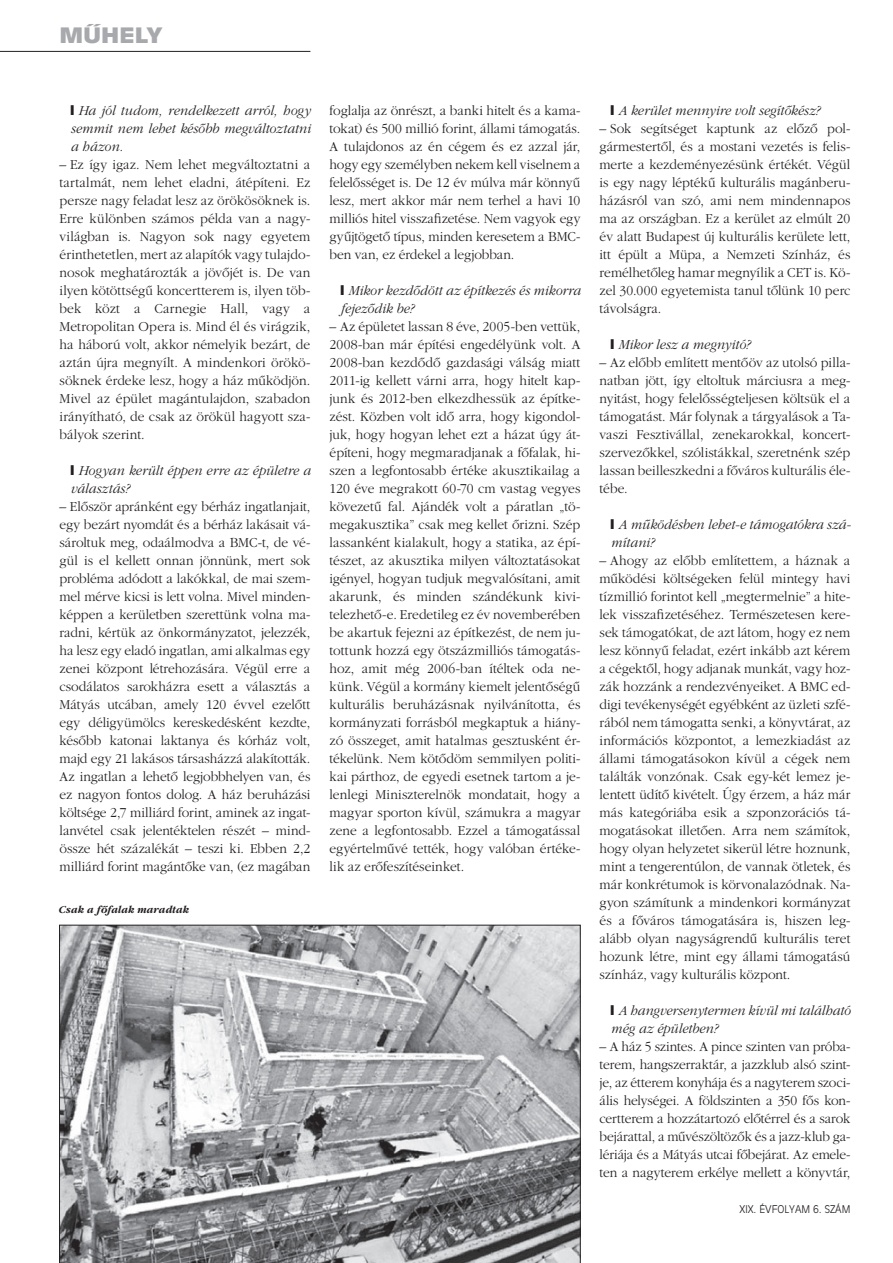
<style>
.page{position:relative;width:893px;height:1263px;background:#fff}
.page>*{position:absolute;margin:0;border:0;box-sizing:border-box;transform-origin:0 0}
.t1{font:21px "Antique Olive H Black";letter-spacing:-.005em;color:#a8a9ad;scale:1.2 1}
.t2{font:14.25px/18px "Garamond Light H";color:#231f20;text-align:justify;scale:.95 1}
.t3{font:14.25px/18px "Garamond Light Italic H";letter-spacing:.005em;color:#231f20;scale:.95 1}
.t4{font:11.25px "Garamond Bold Italic H";letter-spacing:.005em;color:#231f20;scale:.95 1}
.t5{font:10.5px "Antique Olive H Light";color:#231f20}
</style>
<div class="page">
<hr style="left:0;top:51px;width:310px;height:1px;background:#231f20">
<svg style="left:59px;top:925px;width:521px;height:338px"></svg>
<h1 class="t1" style="left:60px;top:22px;width:88px">MÛHELY</h1>
<p class="t3" style="left:71px;top:102px;width:254px;text-align:justify;text-indent:7px">Ha jól tudom, rendelkezett arról, hogy semmit nem lehet késôbb megváltoztatni a házon.</p>
<p class="t2" style="left:60px;top:156px;width:266px">– Ez így igaz. Nem lehet megváltoztatni a tartalmát, nem lehet eladni, átépíteni. Ez persze nagy feladat lesz az örökösöknek is.<br>Erre különben számos példa van a nagy&shy;világban is. Nagyon sok nagy egyetem érinthetetlen, mert az alapítók vagy tulajdo&shy;nosok meghatározták a jövôjét is. De van ilyen kötöttségû koncertterem is, ilyen töb&shy;bek közt a Carnegie Hall, vagy a Metropolitan Opera is. Mind él és virágzik, ha háború volt, akkor némelyik bezárt, de aztán újra megnyílt. A mindenkori örökö&shy;söknek érdeke lesz, hogy a ház mûködjön.<br>Mivel az épület magántulajdon, szabadon irányítható, de csak az örökül hagyott sza&shy;bályok szerint.</p>
<p class="t3" style="left:71px;top:462px;width:254px;text-indent:7px">Hogyan került éppen erre az épületre a választás?</p>
<p class="t2" style="left:60px;top:498px;width:266px">– Elôször apránként egy bérház ingatlanjait, egy bezárt nyomdát és a bérház lakásait vá&shy;sároltuk meg, odaálmodva a BMC-t, de vé&shy;gül is el kellett onnan jönnünk, mert sok probléma adódott a lakókkal, de mai szem&shy;mel mérve kicsi is lett volna. Mivel minden&shy;képpen a kerületben szerettünk volna ma&shy;radni, kértük az önkormányzatot, jelezzék, ha lesz egy eladó ingatlan, ami alkalmas egy zenei központ létrehozására. Végül erre a csodálatos sarokházra esett a választás a Mátyás utcában, amely 120 évvel ezelôtt egy déligyümölcs kereskedésként kezdte, késôbb katonai laktanya és kórház volt, majd egy 21 lakásos társasházzá alakították.<br>Az ingatlan a lehetô legjobbhelyen van, és ez nagyon fontos dolog. A ház beruházási költsége 2,7 milliárd forint, aminek az ingat&shy;lanvétel csak jelentéktelen részét – mind&shy;össze hét százalékát – teszi ki. Ebben 2,2 milliárd forint magántôke van, (ez magában</p>
<p class="t4" style="left:60px;top:903px;width:139px">Csak a fôfalak maradtak</p>
<p class="t2" style="left:330px;top:102px;width:266px">foglalja az önrészt, a banki hitelt és a kama&shy;tokat) és 500 millió forint, állami támogatás.<br>A tulajdonos az én cégem és ez azzal jár, hogy egy személyben nekem kell viselnem a felelôsséget is. De 12 év múlva már könnyû lesz, mert akkor már nem terhel a havi 10 milliós hitel visszafizetése. Nem vagyok egy gyûjtögetô típus, minden keresetem a BMC&shy;ben van, ez érdekel a legjobban.</p>
<p class="t3" style="left:341px;top:282px;width:254px;text-indent:7px">Mikor kezdôdött az építkezés és mikorra fejezôdik be?</p>
<p class="t2" style="left:330px;top:318px;width:266px">– Az épületet lassan 8 éve, 2005-ben vettük, 2008-ban már építési engedélyünk volt. A 2008-ban kezdôdô gazdasági válság miatt 2011-ig kellett várni arra, hogy hitelt kap&shy;junk és 2012-ben elkezdhessük az építke&shy;zést. Közben volt idô arra, hogy kigondol&shy;juk, hogy hogyan lehet ezt a házat úgy át&shy;építeni, hogy megmaradjanak a fôfalak, hi&shy;szen a legfontosabb értéke akusztikailag a 120 éve megrakott 60-70 cm vastag vegyes kövezetû fal. Ajándék volt a páratlan „tö&shy;megakusztika” csak meg kellet ôrizni. Szép lassanként kialakult, hogy a statika, az épí&shy;tészet, az akusztika milyen változtatásokat igényel, hogyan tudjuk megvalósítani, amit akarunk, és minden szándékunk kivi&shy;telezhetô-e. Eredetileg ez év novemberében be akartuk fejezni az építkezést, de nem ju&shy;tottunk hozzá egy ötszázmilliós támogatás&shy;hoz, amit még 2006-ban ítéltek oda ne&shy;künk. Végül a kormány kiemelt jelentôségû kulturális beruházásnak nyilvánította, és kormányzati forrásból megkaptuk a hiány&shy;zó összeget, amit hatalmas gesztusként ér&shy;tékelünk. Nem kötôdöm semmilyen politi&shy;kai párthoz, de egyedi esetnek tartom a je&shy;lenlegi Miniszterelnök mondatait, hogy a magyar sporton kívül, számukra a magyar zene a legfontosabb. Ezzel a támogatással egyértelmûvé tették, hogy valóban értéke&shy;lik az erôfeszítéseinket.</p>
<p class="t3" style="left:618px;top:101px;width:214px">A kerület mennyire volt segítôkész?</p>
<p class="t2" style="left:600px;top:119px;width:266px">– Sok segítséget kaptunk az elôzô pol&shy;gármestertôl, és a mostani vezetés is felis&shy;merte a kezdeményezésünk értékét. Végül is egy nagy léptékû kulturális magánberu&shy;házásról van szó, ami nem mindennapos ma az országban. Ez a kerület az elmúlt 20 év alatt Budapest új kulturális kerülete lett, itt épült a Müpa, a Nemzeti Színház, és remélhetôleg hamar megnyílik a CET is. Kö&shy;zel 30.000 egyetemista tanul tôlünk 10 perc távolságra.</p>
<p class="t3" style="left:618px;top:335px;width:141px">Mikor lesz a megnyitó?</p>
<p class="t2" style="left:600px;top:353px;width:266px">– Az elôbb említett mentôöv az utolsó pilla&shy;natban jött, így eltoltuk márciusra a meg&shy;nyitást, hogy felelôsségteljesen költsük el a támogatást. Már folynak a tárgyalások a Ta&shy;vaszi Fesztivállal, zenekarokkal, koncert&shy;szervezôkkel, szólistákkal, szeretnénk szép lassan beilleszkedni a fôváros kulturális éle&shy;tébe.</p>
<p class="t3" style="left:611px;top:515px;width:255px;text-indent:7px">A mûködésben lehet-e támogatókra szá&shy;mítani?</p>
<p class="t2" style="left:600px;top:551px;width:266px">– Ahogy az elôbb említettem, a háznak a mûködési költségeken felül mintegy havi tízmillió forintot kell „megtermelnie” a hite&shy;lek visszafizetéséhez. Természetesen kere&shy;sek támogatókat, de azt látom, hogy ez nem lesz könnyû feladat, ezért inkább azt kérem a cégektôl, hogy adjanak munkát, vagy hoz&shy;zák hozzánk a rendezvényeiket. A BMC ed&shy;digi tevékenységét egyébként az üzleti szfé&shy;rából nem támogatta senki, a könyvtárat, az információs központot, a lemezkiadást az állami támogatásokon kívül a cégek nem találták vonzónak. Csak egy-két lemez je&shy;lentett üdítô kivételt. Úgy érzem, a ház már más kategóriába esik a szponzorációs tá&shy;mogatásokat illetôen. Arra nem számítok, hogy olyan helyzetet sikerül létre hoznunk, mint a tengerentúlon, de vannak ötletek, és már konkrétumok is körvonalazódnak. Na&shy;gyon számítunk a mindenkori kormányzat és a fôváros támogatására is, hiszen leg&shy;alább olyan nagyságrendû kulturális teret hozunk létre, mint egy állami támogatású színház, vagy kulturális központ.</p>
<p class="t3" style="left:611px;top:1001px;width:254px;text-indent:7px">A hangversenytermen kívül mi található még az épületben?</p>
<p class="t2" style="left:600px;top:1037px;width:266px">– A ház 5 szintes. A pince szinten van próba&shy;terem, hangszerraktár, a jazzklub alsó szint&shy;je, az étterem konyhája és a nagyterem szoci&shy;ális helységei. A földszinten a 350 fôs kon&shy;certterem a hozzátartozó elôtérrel és a sarok bejárattal, a mûvészöltözôk és a jazz-klub ga&shy;lériája és a Mátyás utcai fôbejárat. Az emele&shy;ten a nagyterem erkélye mellett a könyvtár,</p>
<p class="t5" style="left:740px;top:1203px;width:112px">XIX. ÉVFOLYAM 6. SZÁM</p>
</div>
